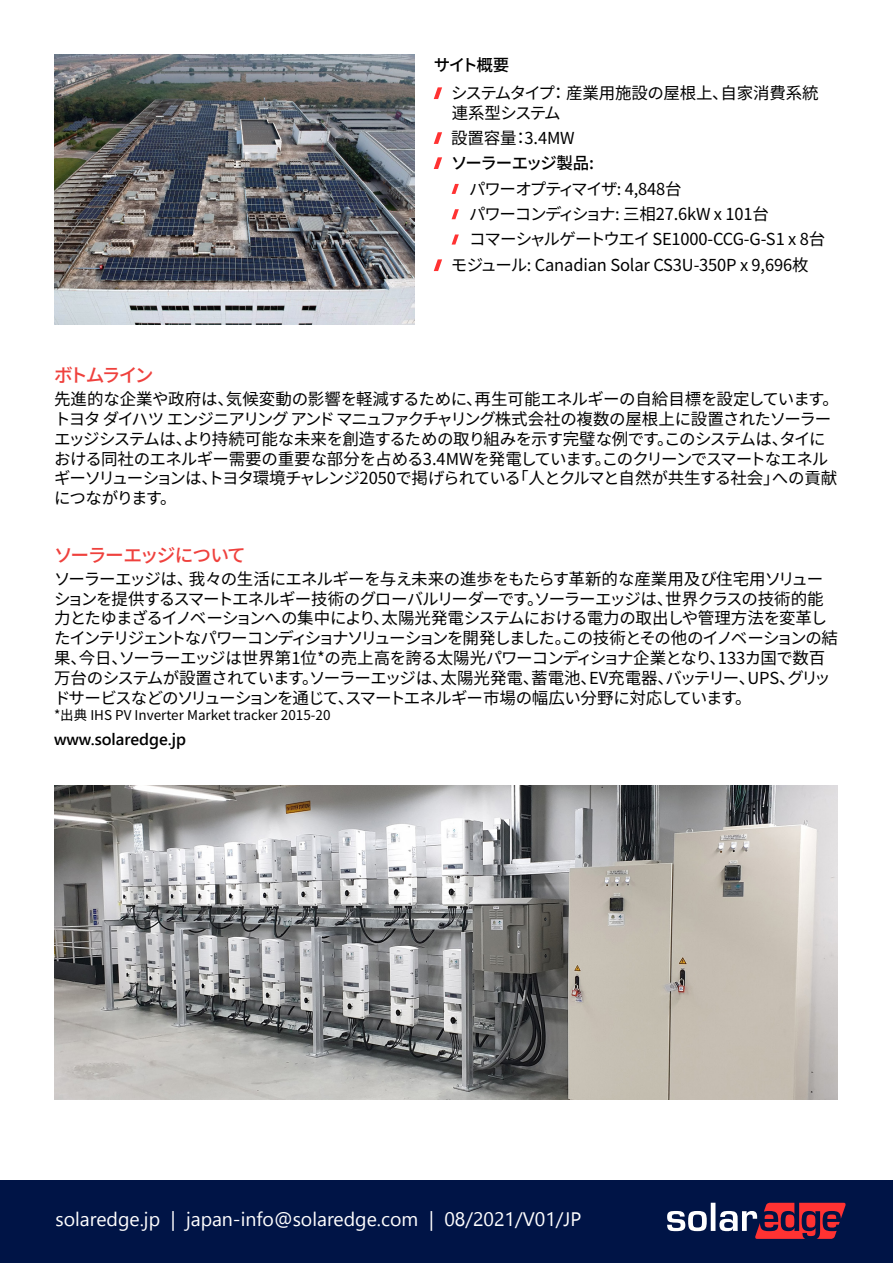
<style>
.page{position:relative;width:893px;height:1263px;background:#fff}
.page>*{position:absolute;margin:0;border:0;box-sizing:border-box;transform-origin:0 0}
.t1{font:19.5px "Segoe UI";color:#fff}
.t2{font:500 18.75px "Noto Sans JP";letter-spacing:-.075em;color:#ef413d}
.t3{font:500 18.75px "Noto Sans JP";letter-spacing:-.1em;color:#ef413d}
.t4{font:16.5px/19.8px "Noto Sans JP";letter-spacing:-.045em;color:#000}
.t5{font:16.5px "Noto Sans JP";letter-spacing:-.07em;color:#000}
.t6{font:16.5px "Noto Sans JP";letter-spacing:-.02em;color:#000}
.t7{font:16.5px/19.8px "Noto Sans JP";letter-spacing:-.08em;color:#000}
.t8{font:16.5px "Noto Sans JP";letter-spacing:-.065em;color:#000}
.t9{font:16.5px "Noto Sans JP";letter-spacing:-.01em;color:#000}
.t10{font:16.5px "Noto Sans JP";letter-spacing:-.085em;color:#000}
.t11{font:600 16.5px "Segoe UI";color:#000}
.t12{font:500 16.5px "Noto Sans JP";letter-spacing:-.085em;color:#000}
.t13{font:16.5px/19.8px "Noto Sans JP";letter-spacing:-.115em;color:#000}
.t14{font:16.5px "Noto Sans JP";color:#000}
.t15{font:13.5px "Noto Sans JP";color:#000}
</style>
<div class="page">
<div style="left:0;top:1181px;width:893px;height:82px;background:#001446"></div>
<svg style="left:667px;top:1203px;width:179px;height:36px"></svg>
<img style="left:54px;top:54px;width:361px;height:270px">
<img style="left:54px;top:785px;width:784px;height:314px">
<svg style="left:434px;top:87px;width:8px;height:12px"></svg>
<svg style="left:434px;top:132px;width:8px;height:12px"></svg>
<svg style="left:434px;top:157px;width:8px;height:12px"></svg>
<svg style="left:434px;top:259px;width:8px;height:12px"></svg>
<svg style="left:452px;top:184px;width:7px;height:10px"></svg>
<svg style="left:452px;top:209px;width:7px;height:10px"></svg>
<svg style="left:452px;top:234px;width:7px;height:11px"></svg>
<p class="t12" style="left:434px;top:55px;width:77px">サイト概要</p>
<p class="t3" style="left:54px;top:365px;width:101px">ボトムライン</p>
<p class="t4" style="left:720px;top:83px;width:100px">自家消費系統</p>
<p class="t9" style="left:550px;top:84px;width:180px">：産業用施設の屋根上、</p>
<p class="t13" style="left:451px;top:83px;width:111px">システムタイプ連系型システム</p>
<p class="t4" style="left:512px;top:128px;width:64px">：3.4MW</p>
<p class="t4" style="left:451px;top:128px;width:67px">設置容量</p>
<p class="t12" style="left:451px;top:154px;width:144px">ソーラーエッジ製品:</p>
<p class="t10" style="left:469px;top:179px;width:214px">パワーオプティマイザ: 4,848台</p>
<p class="t8" style="left:469px;top:205px;width:301px">パワーコンディショナ: 三相27.6kW x 101台</p>
<p class="t4" style="left:469px;top:230px;width:358px">コマーシャルゲートウエイ SE1000-C C G G - 台8x1S -</p>
<p class="t9" style="left:451px;top:255px;width:359px">モジュール: Canadian Solar CS U3 -350P x 9,696枚</p>
<p class="t6" style="left:226px;top:390px;width:614px">気候変動の影響を軽減するために再生可能エネルギーの自給目標を設定しています。</p>
<p class="t14" style="left:54px;top:390px;width:182px">先進的な企業や政府は、</p>
<p class="t5" style="left:54px;top:410px;width:779px">トヨタダイハツエンジニアリングアンドマニュファクチャリング株式会社の複数の屋根上に設置されたソーラー</p>
<p class="t4" style="left:779px;top:429px;width:48px">タイに</p>
<p class="t4" style="left:466px;top:390px;width:18px">、</p>
<p class="t4" style="left:54px;top:429px;width:736px">エッジシステムはより持続可能な未来を創造するための取り組みを示す完璧な例ですこのシステムは、</p>
<p class="t4" style="left:657px;top:429px;width:18px">。</p>
<p class="t4" style="left:54px;top:429px;width:776px;text-indent:122px">、<br>おける同社のエネルギー需要の重要な部分を占める3.4MWを発電していますこのクリーンでスマートなエネル</p>
<p class="t4" style="left:595px;top:449px;width:18px">。</p>
<p class="t4" style="left:54px;top:469px;width:469px">ギーソリューションはトヨタ環境チャレンジ2050で掲げられている</p>
<p class="t4" style="left:512px;top:469px;width:269px">「人とクルマと自然が共生する社会」</p>
<p class="t4" style="left:772px;top:469px;width:67px">への貢献</p>
<p class="t4" style="left:201px;top:469px;width:18px">、</p>
<p class="t5" style="left:54px;top:489px;width:124px">につながります。</p>
<p class="t2" style="left:54px;top:544px;width:193px">ソーラーエッジについて</p>
<p class="t6" style="left:189px;top:569px;width:636px">我々の生活にエネルギーを与え未来の進歩をもたらす革新的な産業用及び住宅用ソリュー</p>
<p class="t7" style="left:54px;top:569px;width:141px">ソーラーエッジは、</p>
<p class="t5" style="left:54px;top:589px;width:621px">ションを提供するスマートエネルギー技術のグローバルリーダーですソーラーエッジは、</p>
<p class="t6" style="left:665px;top:589px;width:160px">世界クラスの技術的能</p>
<p class="t4" style="left:54px;top:589px;width:775px;text-indent:473px">。<br>力とたゆまざるイノベーションへの集中により太陽光発電システムにおける電力の取出しや管理方法を変革し</p>
<p class="t7" style="left:54px;top:609px;width:785px;text-indent:319px">、<br>たインテリジェントなパワーコンディショナソリューションを開発しましたこの技術とその他のイノベーションの結</p>
<p class="t4" style="left:79px;top:628px;width:748px;text-indent:476px">。<br>今日ソーラーエッジは世界第位1 *の売上高を誇る太陽光パワーコンディショナ企業となり 133カ国で数百</p>
<p class="t4" style="left:54px;top:648px;width:34px">果、</p>
<p class="t4" style="left:112px;top:648px;width:18px">、</p>
<p class="t4" style="left:709px;top:648px;width:18px">、</p>
<p class="t8" style="left:54px;top:668px;width:396px">万台のシステムが設置されていますソーラーエッジは、</p>
<p class="t4" style="left:787px;top:668px;width:45px">グリッ</p>
<p class="t4" style="left:440px;top:668px;width:100px">太陽光発電、</p>
<p class="t4" style="left:531px;top:668px;width:67px">蓄電池、</p>
<p class="t4" style="left:589px;top:668px;width:87px">EV充電器、</p>
<p class="t4" style="left:665px;top:668px;width:92px">バッテリー、</p>
<p class="t4" style="left:747px;top:668px;width:50px">UPS、</p>
<p class="t4" style="left:54px;top:668px;width:699px;text-indent:248px">。<br>ドサービスなどのソリューションを通じてスマートエネルギー市場の幅広い分野に対応しています。</p>
<p class="t4" style="left:338px;top:688px;width:18px">、</p>
<p class="t15" style="left:54px;top:707px;width:278px">*出典 IHS PV Inverter Market tracker 2015-20</p>
<p class="t11" style="left:54px;top:726px;width:134px">www.solaredge j p.</p>
<p class="t1" style="left:55px;top:1203px;width:106px">solaredge j p.</p>
<p class="t1" style="left:171px;top:1203px;width:6px">|</p>
<p class="t1" style="left:186px;top:1203px;width:234px">japan-info@solaredge.com</p>
<p class="t1" style="left:429px;top:1203px;width:6px">|</p>
<p class="t1" style="left:444px;top:1203px;width:138px">08/2021/V01/JP</p>
</div>
